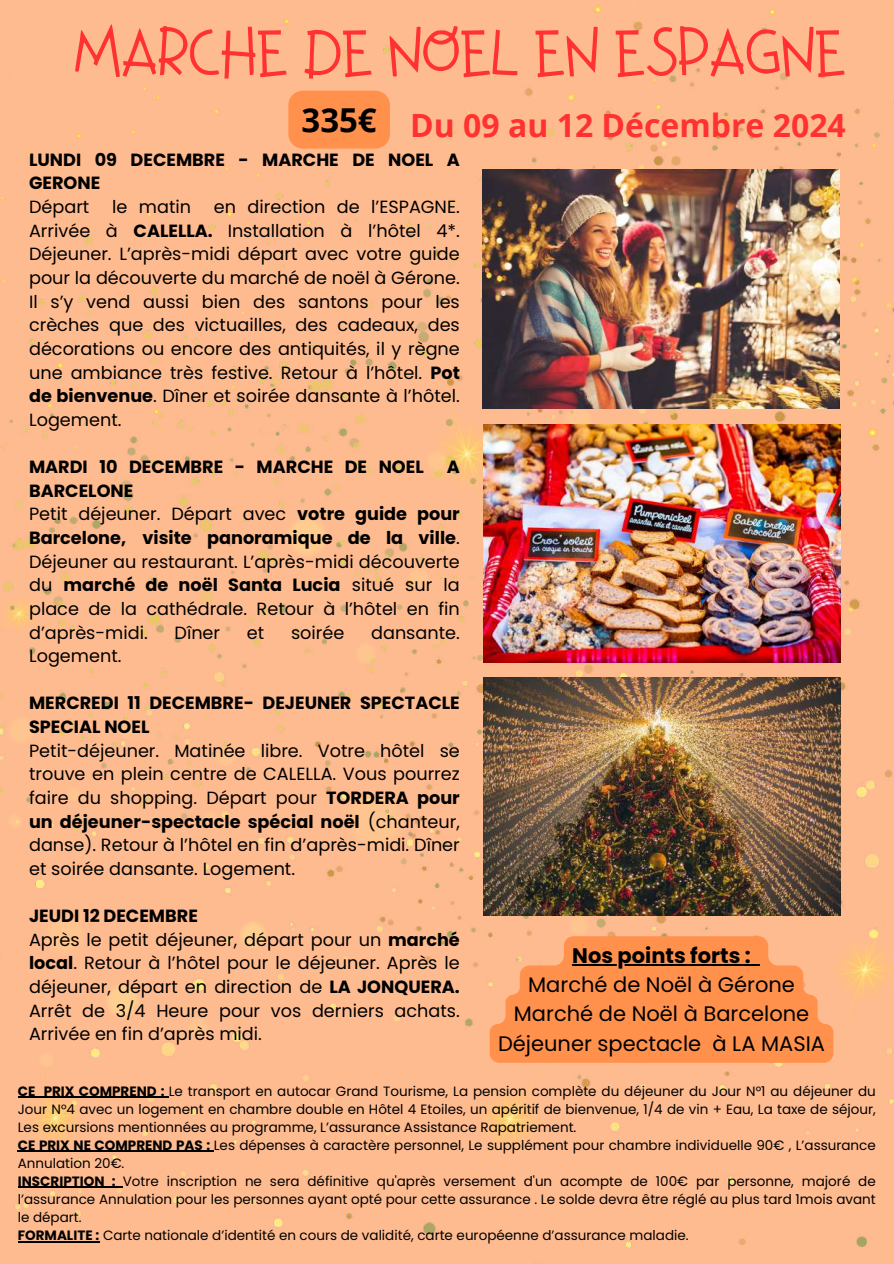
<style>
.page{position:relative;width:894px;height:1264px;background:#fff}
.page>*{position:absolute;margin:0;border:0;box-sizing:border-box;transform-origin:0 0}
.t1{font:61.5px "Apple Juice";color:#ff3131}
.t2{font:700 31.95px "Open Sans";color:#ff3131}
.t3{font:21px/29.2px "Poppins";color:#000;text-align:center}
.t4{font:700 21px "Poppins";color:#000}
.t5{font:17.7px/23.7px "Poppins";color:#000;text-align:justify}
.t6{font:700 17.7px/23.7px "Poppins";color:#000}
.t7{font:13.5px/18px "Poppins";color:#000}
.s1{font-size:32.85px;color:#000}
.s2{font-weight:700}
</style>
<div class="page">
<div style="left:0;top:0;width:893px;height:1263px;background:#ffbb90"></div>
<img style="left:482px;top:170px;width:357px;height:238px">
<img style="left:483px;top:424px;width:356px;height:238px">
<img style="left:483px;top:678px;width:356px;height:237px">
<svg style="left:18px;top:1096px;width:26px;height:1px"></svg>
<hr style="left:44px;top:1096px;width:125px;height:1px;background:#000">
<hr style="left:18px;top:1150px;width:196px;height:1px;background:#000">
<hr style="left:18px;top:1186px;width:105px;height:1px;background:#000">
<hr style="left:18px;top:1240px;width:81px;height:1px;background:#000">
<svg style="left:489px;top:936px;width:344px;height:126px"></svg>
<div style="left:288px;top:91px;width:102px;height:58px;background:#ff914d"></div>
<h1 class="t1" style="left:74px;top:16px;width:773px">MARCHE DE NOEL EN ESPAGNE</h1>
<h2 class="t2" style="left:301px;top:102px;width:545px"><span class="s1">335€</span> Du 09 au 12 Décembre 2024</h2>
<p class="t6" style="left:29px;top:148px;width:432px">LUNDI 09 DECEMBRE - MARCHE DE NOEL A<br>GERONE</p>
<p class="t5" style="left:29px;top:195px;width:62px">Départ</p>
<p class="t5" style="left:112px;top:195px;width:80px">le matin</p>
<p class="t5" style="left:29px;top:195px;width:432px;text-indent:185px">en direction de l’ESPAGNE.<br>Arrivée à <span class="s2">CALELLA.</span> Installation à l’hôtel 4*.<br>Déjeuner. L’après-midi départ avec votre guide pour la découverte du marché de noël à Gérone.<br>Il s’y vend aussi bien des santons pour les crèches que des victuailles, des cadeaux, des décorations ou encore des antiquités, il y règne une ambiance très festive. Retour à l’hôtel. <span class="s2">Pot de bienvenue</span>. Dîner et soirée dansante à l’hôtel.<br>Logement.</p>
<p class="t6" style="left:29px;top:455px;width:396px">MARDI 10 DECEMBRE - MARCHE DE NOEL</p>
<p class="t6" style="left:446px;top:455px;width:15px">A</p>
<p class="t5" style="left:29px;top:478px;width:432px;text-align:left"><span class="s2">BARCELONE<br></span>Petit déjeuner. Départ avec <span class="s2">votre guide pour Barcelone, visite panoramique de la ville</span>.<br>Déjeuner au restaurant. L’après-midi découverte du <span class="s2">marché de noël Santa Lucia</span> situé sur la place de la cathédrale. Retour à l’hôtel en fin d’après-midi.</p>
<p class="t5" style="left:174px;top:620px;width:47px">Dîner</p>
<p class="t5" style="left:247px;top:620px;width:19px">et</p>
<p class="t5" style="left:291px;top:620px;width:55px">soirée</p>
<p class="t5" style="left:371px;top:620px;width:90px">dansante.</p>
<p class="t5" style="left:29px;top:644px;width:94px">Logement.</p>
<p class="t6" style="left:29px;top:691px;width:432px">MERCREDI 11 DECEMBRE- DEJEUNER SPECTACLE<br>SPECIAL NOEL</p>
<p class="t5" style="left:29px;top:738px;width:432px">Petit-déjeuner. Matinée libre. Votre hôtel se trouve en plein centre de CALELLA. Vous pourrez faire du shopping. Départ pour <span class="s2">TORDERA pour un déjeuner-spectacle spécial noël</span> (chanteur, danse). Retour à l’hôtel en fin d’après-midi. Dîner et soirée dansante. Logement.</p>
<p class="t5" style="left:29px;top:904px;width:432px;text-align:left"><span class="s2">JEUDI 12 DECEMBRE<br></span>Après le petit déjeuner, départ pour un <span class="s2">marché local</span>. Retour à l’hôtel pour le déjeuner. Après le déjeuner, départ en direction de <span class="s2">LA JONQUERA.<br></span>Arrêt de 3/4 Heure pour vos derniers achats.<br>Arrivée en fin d’après midi.</p>
<p class="t4" style="left:572px;top:940px;width:180px">Nos points forts :</p>
<p class="t3" style="left:498px;top:970px;width:328px">Marché de Noël à Gérone<br>Marché de Noël à Barcelone<br>Déjeuner spectacle à LA MASIA</p>
<p class="t7" style="left:18px;top:1081px;width:859px"><span class="s2">CE PRIX COMPREND :</span> Le transport en autocar Grand Tourisme, La pension complète du déjeuner du Jour N°1 au déjeuner du Jour N°4 avec un logement en chambre double en Hôtel 4 Etoiles, un apéritif de bienvenue, 1/4 de vin + Eau, La taxe de séjour, Les excursions mentionnées au programme, L’assurance Assistance Rapatriement.<br><span class="s2">CE PRIX NE COMPREND PAS :</span> Les dépenses à caractère personnel, Le supplément pour chambre individuelle 90€ , L’assurance Annulation 20€.<br><span class="s2">INSCRIPTION :</span> Votre inscription ne sera définitive qu'après versement d'un acompte de 100€ par personne, majoré de l’assurance Annulation pour les personnes ayant opté pour cette assurance . Le solde devra être réglé au plus tard 1mois avant le départ.<br><span class="s2">FORMALITE :</span> Carte nationale d’identité en cours de validité, carte européenne d’assurance maladie.</p>
</div>
